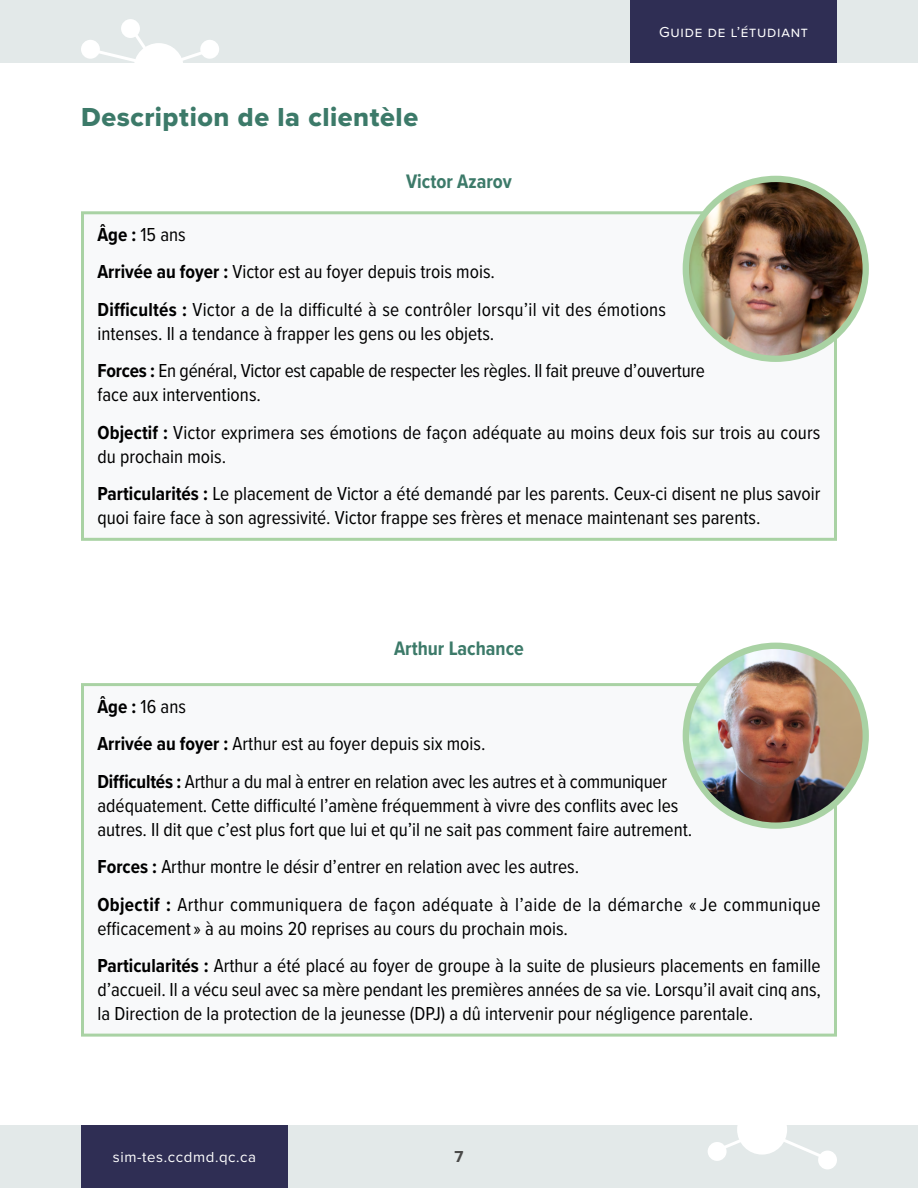
<style>
.page{position:relative;width:918px;height:1188px;background:#fff}
.page>*{position:absolute;margin:0;border:0;box-sizing:border-box;transform-origin:0 0}
.t1{font:27px "Proxima Nova Extrabld";letter-spacing:.02em;color:#3c7a69}
.t2{font:700 20.25px "Proxima Nova Cond";color:#3c7a69}
.t3{font:19.5px/24px "Proxima Nova Cond";color:#000}
.t4{font:19.5px/24px "Proxima Nova Cond";letter-spacing:.02em;color:#000}
.t5{font:700 16.5px "Proxima Nova";color:#4a4a49}
.t6{font:15px "Proxima Nova";letter-spacing:.05em;color:#fff}
.s1{font-weight:700}
</style>
<div class="page">
<div style="left:0;top:0;width:918px;height:63px;background:#e3e9e9"></div>
<div style="left:0;top:1125px;width:918px;height:63px;background:#e3e9e9"></div>
<div style="left:81px;top:1125px;width:207px;height:63px;background:#2f2e54"></div>
<div style="left:630px;top:0;width:207px;height:63px;background:#2f2e54"></div>
<div style="left:737px;top:1105px;width:50px;height:50px;background:#fff;border-radius:50%"></div>
<div style="left:818px;top:1151px;width:19px;height:18px;background:#fff;border-radius:50%"></div>
<div style="left:708px;top:1142px;width:19px;height:19px;background:#fff;border-radius:50%"></div>
<svg style="left:769px;top:1134px;width:55px;height:24px"></svg>
<svg style="left:708px;top:1125px;width:45px;height:28px"></svg>
<div style="left:134px;top:43px;width:50px;height:50px;background:#fff;border-radius:50%"></div>
<div style="left:200px;top:40px;width:19px;height:19px;background:#fff;border-radius:50%"></div>
<div style="left:121px;top:19px;width:19px;height:19px;background:#fff;border-radius:50%"></div>
<div style="left:81px;top:40px;width:19px;height:19px;background:#fff;border-radius:50%"></div>
<svg style="left:174px;top:47px;width:45px;height:14px"></svg>
<svg style="left:92px;top:25px;width:59px;height:38px"></svg>
<div style="left:82px;top:213px;width:754px;height:326px;background:#f8f9fa"></div>
<div style="left:81px;top:211px;width:756px;height:330px;border:3px solid #a9d2a4"></div>
<div style="left:82px;top:685px;width:754px;height:350px;background:#f8f9fa"></div>
<div style="left:81px;top:683px;width:756px;height:354px;border:3px solid #a9d2a4"></div>
<img style="left:686px;top:646px;width:180px;height:180px;border-radius:90px">
<div style="left:683px;top:643px;width:186px;height:186px;border:6px solid #a9d2a4;border-radius:50%"></div>
<img style="left:686px;top:179px;width:180px;height:180px;border-radius:90px">
<div style="left:683px;top:176px;width:186px;height:186px;border:6px solid #a9d2a4;border-radius:50%"></div>
<h3 class="t1" style="left:81px;top:97px;width:339px">Description de la clientèle</h3>
<p class="t2" style="left:406px;top:166px;width:107px">Victor Azarov</p>
<p class="t6" style="left:659px;top:20px;width:150px">Guide de l’étudiant</p>
<p class="t3" style="left:98px;top:222px;width:90px"><span class="s1">Âge :</span> 15 ans</p>
<p class="t3" style="left:98px;top:259px;width:399px"><span class="s1">Arrivée au foyer :</span> Victor est au foyer depuis trois mois.</p>
<p class="t3" style="left:98px;top:297px;width:570px"><span class="s1">Difficultés :</span> Victor a de la difficulté à se contrôler lorsqu’il vit des émotions intenses. Il a tendance à frapper les gens ou les objets.</p>
<p class="t3" style="left:98px;top:358px;width:609px"><span class="s1">Forces :</span> En général, Victor est capable de respecter les règles. Il fait preuve d’ouverture face aux interventions.</p>
<p class="t3" style="left:98px;top:420px;width:724px"><span class="s1">Objectif :</span> Victor exprimera ses émotions de façon adéquate au moins deux fois sur trois au cours du prochain mois.</p>
<p class="t3" style="left:98px;top:481px;width:724px"><span class="s1">Particularités :</span> Le placement de Victor a été demandé par les parents. Ceux-ci disent ne plus savoir quoi faire face à son agressivité. Victor frappe ses frères et menace maintenant ses parents.</p>
<p class="t2" style="left:394px;top:633px;width:131px">Arthur Lachance</p>
<p class="t3" style="left:98px;top:693px;width:90px"><span class="s1">Âge :</span> 16 ans</p>
<p class="t3" style="left:98px;top:731px;width:390px"><span class="s1">Arrivée au foyer :</span> Arthur est au foyer depuis six mois.</p>
<p class="t3" style="left:98px;top:768px;width:596px"><span class="s1">Difficultés :</span> Arthur a du mal à entrer en relation avec les autres et à communiquer adéquatement. Cette difficulté l’amène fréquemment à vivre des conflits avec les autres. Il dit que c’est plus fort que lui et qu’il ne sait pas comment faire autrement.</p>
<p class="t3" style="left:98px;top:854px;width:483px"><span class="s1">Forces :</span> Arthur montre le désir d’entrer en relation avec les autres.</p>
<p class="t4" style="left:98px;top:891px;width:725px"><span class="s1">Objectif :</span> Arthur communiquera de façon adéquate à l’aide de la démarche « Je communique efficacement » à au moins 20 reprises au cours du prochain mois.</p>
<p class="t3" style="left:98px;top:953px;width:725px;text-align:justify"><span class="s1">Particularités :</span> Arthur a été placé au foyer de groupe à la suite de plusieurs placements en famille d’accueil. Il a vécu seul avec sa mère pendant les premières années de sa vie. Lorsqu’il avait cinq ans, la Direction de la protection de la jeunesse (DPJ) a dû intervenir pour négligence parentale.</p>
<p class="t6" style="left:113px;top:1145px;width:145px">sim-tes.ccdmd.qc.ca</p>
<p class="t5" style="left:455px;top:1144px;width:10px">7</p>
</div>
